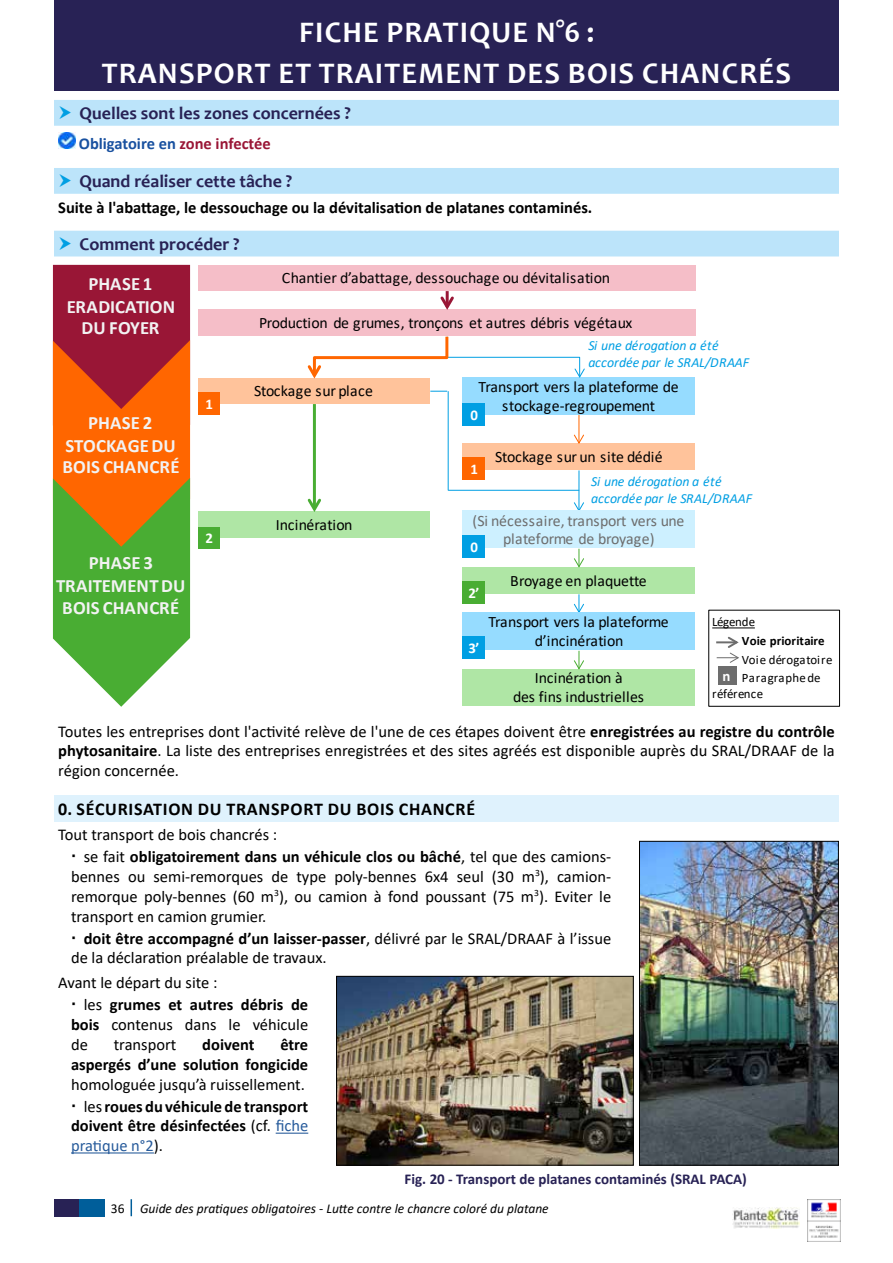
<style>
.page{position:relative;width:893px;height:1263px;background:#fff}
.page>*{position:absolute;margin:0;border:0;box-sizing:border-box;transform-origin:0 0}
.t1{font:700 30px/40.2px "Candara";letter-spacing:.04em;color:#fff;text-align:center}
.t2{font:700 18.75px/22.4px "Calibri";color:#f2f2f2;text-align:center}
.t3{font:700 18px "Candara";color:#282255}
.t4{font:700 18px "Calibri";letter-spacing:.04em;color:#000}
.t5{font:16.5px/19.8px "Calibri";color:#000}
.t6{font:700 16.5px/19.8px "Calibri";color:#000;text-align:right}
.t7{font:700 16.5px "Calibri";color:#1951a0}
.t8{font:15.9px/18.8px "Calibri";letter-spacing:-.02em;color:#000;text-align:center}
.t9{font:15.9px/18.8px "Calibri";letter-spacing:-.025em;color:#6d6d6d;text-align:center}
.t10{font:15.9px "Calibri";letter-spacing:.01em;color:#000}
.t11{font:15.9px/18.8px "Calibri";color:#000;text-align:center}
.t12{font:15.9px "Calibri";letter-spacing:.015em;color:#000}
.t13{font:700 15px "Calibri";color:#282255}
.t14{font:700 14.85px "Calibri";color:#fff}
.t15{font:italic 13.8px/16.8px "Calibri";letter-spacing:-.015em;color:#009fe3}
.t16{font:italic 13.5px "Calibri";color:#000}
.t17{font:12.9px/17.9px "Calibri";letter-spacing:.015em;color:#000}
.t18{font:700 12.9px "Calibri";color:#000}
.t19{font:12.9px "Calibri";letter-spacing:-.02em;color:#000}
.s1{color:#991636}
.s2{font-weight:700}
.s3{font-weight:400}
.s4{font-weight:400;color:#275b9b}
.s5{font-style:normal}
</style>
<div class="page">
<div style="left:54px;top:1199px;width:26px;height:17px;background:#282255"></div>
<div style="left:80px;top:1199px;width:25px;height:17px;background:#005e9a"></div>
<svg style="left:131px;top:1199px;width:1px;height:17px"></svg>
<img style="left:732px;top:1208px;width:68px;height:21px">
<img style="left:807px;top:1199px;width:33px;height:43px">
<div style="left:54px;top:0;width:785px;height:90px;background:#282255"></div>
<svg style="left:54px;top:100px;width:785px;height:156px"></svg>
<div style="left:54px;top:795px;width:785px;height:26px;background:#dff2fd"></div>
<img style="left:58px;top:132px;width:17px;height:17px">
<div style="left:198px;top:309px;width:497px;height:27px;background:#f5bec8"></div>
<div style="left:198px;top:378px;width:232px;height:26px;background:#ffc39b"></div>
<div style="left:198px;top:265px;width:497px;height:26px;background:#f5bec8"></div>
<div style="left:463px;top:443px;width:232px;height:27px;background:#ffc39b"></div>
<div style="left:463px;top:377px;width:232px;height:37px;background:#96dcff"></div>
<hr style="left:446px;top:291px;width:3px;height:16px;background:#991636">
<svg style="left:440px;top:294px;width:14px;height:16px"></svg>
<svg style="left:573px;top:415px;width:11px;height:29px"></svg>
<div style="left:198px;top:512px;width:232px;height:26px;background:#afe6a5"></div>
<hr style="left:313px;top:404px;width:3px;height:105px;background:#49ad33">
<svg style="left:305px;top:496px;width:19px;height:16px"></svg>
<div style="left:463px;top:567px;width:232px;height:27px;background:#afe6a5"></div>
<div style="left:463px;top:669px;width:232px;height:37px;background:#afe6a5"></div>
<svg style="left:574px;top:549px;width:10px;height:19px"></svg>
<svg style="left:573px;top:594px;width:12px;height:19px"></svg>
<div style="left:463px;top:613px;width:232px;height:37px;background:#96dcff"></div>
<svg style="left:574px;top:651px;width:10px;height:19px"></svg>
<svg style="left:53px;top:265px;width:137px;height:442px;background:#a37733"></svg>
<hr style="left:578px;top:470px;width:1px;height:41px;background:#009fe3">
<svg style="left:573px;top:501px;width:12px;height:10px"></svg>
<svg style="left:430px;top:391px;width:17px;height:1px"></svg>
<hr style="left:448px;top:391px;width:1px;height:99px;background:#009fe3">
<hr style="left:448px;top:490px;width:131px;height:1px;background:#009fe3">
<div style="left:463px;top:511px;width:232px;height:37px;background:#cdf0ff"></div>
<div style="left:463px;top:404px;width:22px;height:22px;background:#009fe3"></div>
<div style="left:198px;top:527px;width:22px;height:22px;background:#49ad33"></div>
<div style="left:198px;top:392px;width:22px;height:22px;background:#f60"></div>
<div style="left:463px;top:457px;width:22px;height:23px;background:#f60"></div>
<div style="left:463px;top:581px;width:22px;height:23px;background:#49ad33"></div>
<div style="left:463px;top:535px;width:22px;height:23px;background:#009fe3"></div>
<div style="left:463px;top:636px;width:22px;height:23px;background:#009fe3"></div>
<div style="left:708px;top:610px;width:132px;height:97px;border:1px solid #000"></div>
<svg style="left:712px;top:627px;width:43px;height:1px"></svg>
<hr style="left:716px;top:641px;width:21px;height:2px;background:#6d6d6d">
<svg style="left:717px;top:636px;width:22px;height:27px"></svg>
<div style="left:718px;top:666px;width:19px;height:19px;background:#6d6d6d"></div>
<svg style="left:307px;top:336px;width:278px;height:45px"></svg>
<hr style="left:276px;top:1132px;width:32px;height:2px;background:#275b9b">
<hr style="left:71px;top:1152px;width:83px;height:1px;background:#275b9b">
<img style="left:338px;top:978px;width:294px;height:185px">
<div style="left:336px;top:976px;width:298px;height:189px;border:1px solid #000"></div>
<img style="left:641px;top:843px;width:196px;height:320px">
<div style="left:639px;top:841px;width:200px;height:324px;border:1px solid #000"></div>
<svg style="left:60px;top:106px;width:11px;height:13px"></svg>
<svg style="left:60px;top:174px;width:11px;height:13px"></svg>
<svg style="left:60px;top:237px;width:11px;height:13px"></svg>
<h1 class="t1" style="left:102px;top:12px;width:691px">FICHE PRATIQUE N°6 :<br>TRANSPORT ET TRAITEMENT DES BOIS CHANCRÉS</h1>
<p class="t3" style="left:80px;top:102px;width:273px">Quelles sont les zones concernées ?</p>
<p class="t7" style="left:79px;top:132px;width:193px">Obligatoire en <span class="s1">zone infectée</span></p>
<p class="t3" style="left:80px;top:170px;width:214px">Quand réaliser cette tâche ?</p>
<p class="t6" style="left:58px;top:197px;width:536px">Suite à l'abattage, le dessouchage ou la dévitalisation de platanes contaminés.</p>
<p class="t3" style="left:80px;top:233px;width:162px">Comment procéder ?</p>
<p class="t2" style="left:67px;top:272px;width:110px">PHASE 1<br>ERADICATION<br>DU FOYER</p>
<p class="t2" style="left:62px;top:411px;width:119px">PHASE 2<br>STOCKAGE DU<br>BOIS CHANCRÉ</p>
<p class="t14" style="left:206px;top:393px;width:9px">1</p>
<p class="t2" style="left:56px;top:551px;width:131px">PHASE 3<br>TRAITEMENT DU<br>BOIS CHANCRÉ</p>
<p class="t14" style="left:206px;top:528px;width:9px">2</p>
<p class="t10" style="left:282px;top:267px;width:330px">Chantier d’abattage, dessouchage ou dévitalisation</p>
<p class="t8" style="left:259px;top:313px;width:375px">Production de grumes, tronçons et autres débris végétaux</p>
<p class="t12" style="left:254px;top:380px;width:120px">Stockage sur place</p>
<p class="t11" style="left:276px;top:515px;width:78px">Incinération</p>
<p class="t15" style="left:588px;top:336px;width:162px">Si une dérogation a été accordée par le SRAL/DRAAF</p>
<p class="t8" style="left:478px;top:377px;width:202px">Transport vers la plateforme de stockage-regroupement</p>
<p class="t14" style="left:470px;top:405px;width:9px">0</p>
<p class="t14" style="left:470px;top:458px;width:9px">1</p>
<p class="t8" style="left:495px;top:447px;width:169px">Stockage sur un site dédié</p>
<p class="t15" style="left:591px;top:473px;width:162px">Si une dérogation a été accordée par le SRAL/DRAAF</p>
<p class="t9" style="left:472px;top:511px;width:213px">(Si nécessaire, transport vers une plateforme de broyage)</p>
<p class="t14" style="left:470px;top:536px;width:9px">0</p>
<p class="t14" style="left:468px;top:582px;width:12px">2’</p>
<p class="t14" style="left:468px;top:638px;width:12px">3’</p>
<p class="t8" style="left:510px;top:571px;width:138px">Broyage en plaquette</p>
<p class="t8" style="left:488px;top:612px;width:182px">Transport vers la plateforme d’incinération</p>
<p class="t11" style="left:513px;top:668px;width:133px">Incinération à<br>des fins industrielles</p>
<p class="t19" style="left:712px;top:613px;width:45px">Légende</p>
<p class="t18" style="left:742px;top:632px;width:84px">Voie prioritaire</p>
<p class="t17" style="left:742px;top:650px;width:92px">Voie dérogatoire<br>Paragraphe de</p>
<p class="t17" style="left:712px;top:684px;width:53px">référence</p>
<p class="t14" style="left:723px;top:665px;width:9px">n</p>
<p class="t5" style="left:58px;top:721px;width:778px;text-align:justify">Toutes les entreprises dont l'activité relève de l'une de ces étapes doivent être <span class="s2">enregistrées au registre du contrôle phytosanitaire</span>. La liste des entreprises enregistrées et des sites agréés est disponible auprès du SRAL/DRAAF de la région concernée.</p>
<p class="t4" style="left:58px;top:796px;width:418px">0. SÉCURISATION DU TRANSPORT DU BOIS CHANCRÉ</p>
<p class="t5" style="left:84px;top:823px;width:529px;line-height:21.9px;text-indent:-26px">Tout transport de bois chancrés :<br>se fait <span class="s2">obligatoirement dans un véhicule clos ou bâché</span>, tel que des camions-</p>
<p class="t5" style="left:71px;top:866px;width:542px;text-align:justify">bennes ou semi-remorques de type poly-bennes 6x4 seul (30 m<sup>3</sup>), camion&shy;remorque poly-bennes (60 m<sup>3</sup>), ou camion à fond poussant (75 m<sup>3</sup>). Eviter le transport en camion grumier.</p>
<p class="t5" style="left:71px;top:928px;width:542px;text-indent:13px"><span class="s2">doit être accompagné d’un laisser-passer</span>, délivré par le SRAL/DRAAF à l’issue de la déclaration préalable de travaux.</p>
<p class="t5" style="left:84px;top:971px;width:226px;line-height:21.9px;text-indent:-26px">Avant le départ du site :<br>les <span class="s2">grumes et autres débris de</span></p>
<p class="t5" style="left:71px;top:1014px;width:239px"><span class="s2">bois</span> contenus dans le véhicule de</p>
<p class="t6" style="left:71px;top:1034px;width:239px">être<br>aspergés d’une solution fongicide</p>
<p class="t5" style="left:71px;top:1073px;width:239px;line-height:21.9px;text-align:right">homologuée jusqu’à ruissellement. les <span class="s2">roues du véhicule de transport</span></p>
<p class="t6" style="left:71px;top:1116px;width:239px;text-align:left">doivent être désinfectées <span class="s3">(cf.</span> <span class="s4">fiche pratique n°2</span><span class="s3">).</span></p>
<p class="t5" style="left:114px;top:1034px;width:64px">transport</p>
<p class="t6" style="left:202px;top:1034px;width:54px">doivent</p>
<p class="t13" style="left:405px;top:1169px;width:344px">Fig. 20 - Transport de platanes contaminés (SRAL PACA)</p>
<p class="t16" style="left:111px;top:1199px;width:439px"><span class="s5">36</span> Guide des pratiques obligatoires - Lutte contre le chancre coloré du platane</p>
</div>
